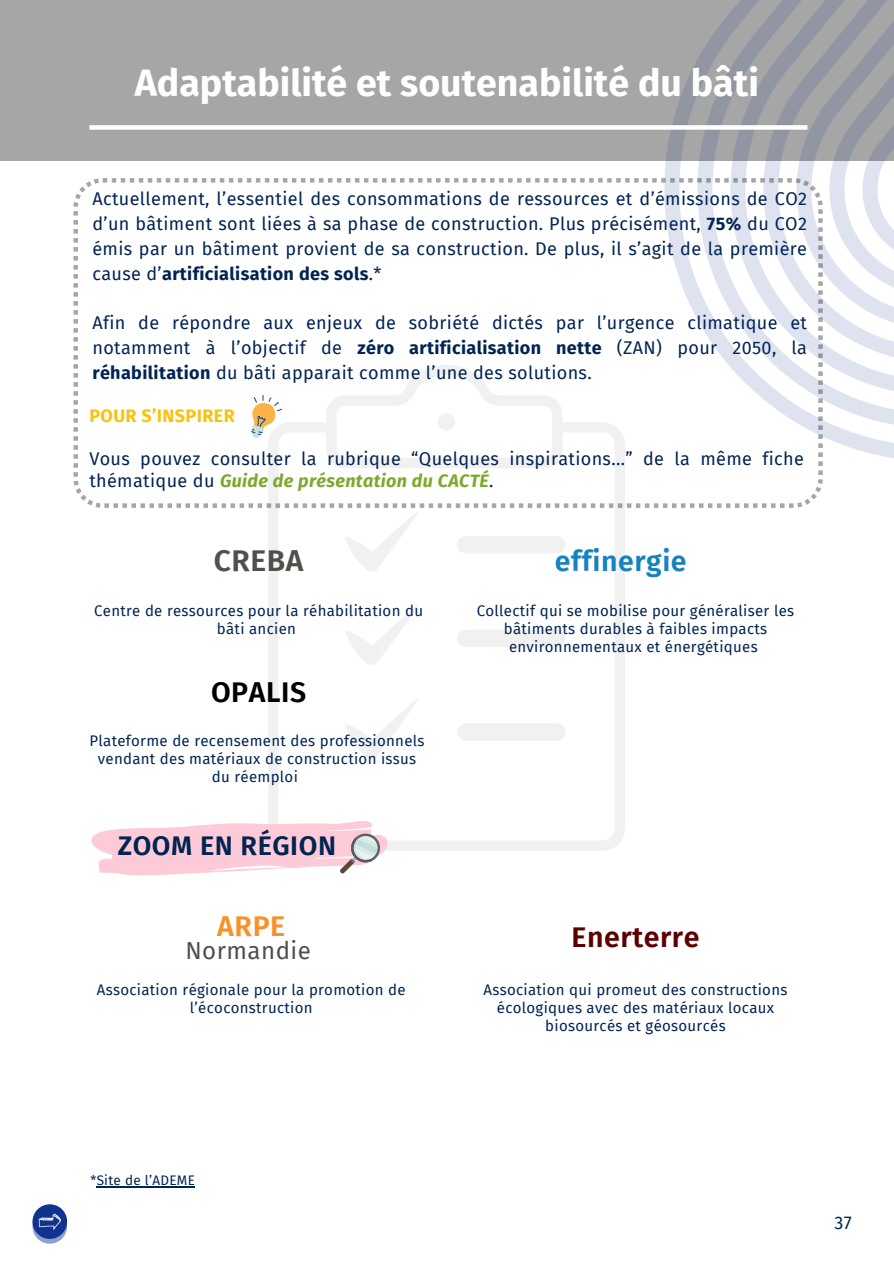
<style>
.page{position:relative;width:894px;height:1264px;background:#fff}
.page>*{position:absolute;margin:0;border:0;box-sizing:border-box;transform-origin:0 0}
.t1{font:700 37.5px "Fira Sans";color:#fff}
.t2{font:600 30px "Fira Sans";letter-spacing:.02em;color:#524f4b}
.t3{font:600 28.5px "Fira Sans";letter-spacing:.02em;color:#1683bf}
.t4{font:600 28.5px "Fira Sans";letter-spacing:.02em;color:#5d0002}
.t5{font:600 28.5px "Fira Sans";letter-spacing:.02em;color:#000}
.t6{font:600 28.5px "Fira Sans";color:#f79228}
.t7{font:600 27px "Fira Sans";letter-spacing:.02em;color:#022452}
.t8{font:24px "Fira Sans";letter-spacing:.02em;color:#524f4b}
.t9{font:18px/24.8px "Fira Sans";letter-spacing:.02em;color:#022452;text-align:justify}
.t10{font:700 18px "Fira Sans";letter-spacing:.02em;color:#f6c30f}
.t11{font:15px/18px "Fira Sans";letter-spacing:.02em;color:#022452;text-align:center}
.t12{font:13.5px "Fira Sans";letter-spacing:.02em;color:#022452}
.s1{font-weight:700}
.s2{font-weight:700;font-style:italic;color:#7da92c}
</style>
<div class="page">
<svg style="left:73px;top:178px;width:476px;height:330px"></svg>
<svg style="left:268px;top:422px;width:356px;height:428px"></svg>
<svg style="left:326px;top:365px;width:227px;height:103px"></svg>
<div style="left:437px;top:413px;width:18px;height:17px;background:#f2f1f1;border-radius:50%"></div>
<div style="left:457px;top:536px;width:108px;height:17px;background:#f2f1f1;border-radius:9px"></div>
<div style="left:457px;top:629px;width:108px;height:18px;background:#f2f1f1;border-radius:9px"></div>
<svg style="left:345px;top:511px;width:73px;height:61px"></svg>
<svg style="left:345px;top:605px;width:73px;height:61px"></svg>
<svg style="left:345px;top:699px;width:73px;height:61px"></svg>
<div style="left:457px;top:723px;width:108px;height:17px;background:#f2f1f1;border-radius:9px"></div>
<svg style="left:246px;top:394px;width:37px;height:46px"></svg>
<div style="left:0;top:0;width:893px;height:161px;background:#a6a6a6"></div>
<svg style="left:553px;top:178px;width:270px;height:394px"></svg>
<svg style="left:646px;top:71px;width:247px;height:408px"></svg>
<svg style="left:692px;top:0;width:201px;height:433px"></svg>
<div style="left:89px;top:125px;width:718px;height:5px;background:#fff"></div>
<hr style="left:97px;top:1186px;width:98px;height:1px;background:#022452">
<svg style="left:32px;top:1204px;width:35px;height:34px"></svg>
<svg style="left:32px;top:1208px;width:35px;height:35px"></svg>
<svg style="left:38px;top:1213px;width:23px;height:16px"></svg>
<svg style="left:91px;top:812px;width:300px;height:64px"></svg>
<h1 class="t1" style="left:135px;top:61px;width:625px">Adaptabilité et soutenabilité du bâti</h1>
<p class="t9" style="left:92px;top:187px;width:716px">Actuellement, l’essentiel des consommations de ressources et d’émissions de CO2 d’un bâtiment sont liées à sa phase de construction. Plus précisément, <span class="s1">75%</span> du CO2 émis par un bâtiment provient de sa construction. De plus, il s’agit de la première cause d’<span class="s1">artificialisation des sols</span>.*</p>
<p class="t9" style="left:92px;top:310px;width:716px">Afin de répondre aux enjeux de sobriété dictés par l’urgence climatique et notamment à l’objectif de <span class="s1">zéro artificialisation nette</span> (ZAN) pour 2050, la <span class="s1">réhabilitation</span> du bâti apparait comme l’une des solutions.</p>
<p class="t10" style="left:89px;top:405px;width:147px">POUR S’INSPIRER</p>
<p class="t9" style="left:89px;top:447px;width:715px;line-height:22.5px">Vous pouvez consulter la rubrique “Quelques inspirations...” de la même fiche thématique du <span class="s2">Guide de présentation du CACTÉ</span>.</p>
<h2 class="t2" style="left:214px;top:543px;width:91px">CREBA</h2>
<p class="t11" style="left:94px;top:602px;width:330px">Centre de ressources pour la réhabilitation du bâti ancien</p>
<h3 class="t5" style="left:211px;top:675px;width:97px">OPALIS</h3>
<p class="t11" style="left:89px;top:731px;width:336px">Plateforme de recensement des professionnels vendant des matériaux de construction issus du réemploi</p>
<p class="t7" style="left:118px;top:830px;width:220px">ZOOM EN RÉGION</p>
<h3 class="t6" style="left:217px;top:908px;width:69px">ARPE</h3>
<h3 class="t8" style="left:185px;top:936px;width:127px">Normandie</h3>
<p class="t11" style="left:97px;top:980px;width:310px">Association régionale pour la promotion de l’écoconstruction</p>
<h3 class="t3" style="left:554px;top:544px;width:133px">effinergie</h3>
<p class="t11" style="left:476px;top:602px;width:319px">Collectif qui se mobilise pour généraliser les bâtiments durables à faibles impacts environnementaux et énergétiques</p>
<h3 class="t4" style="left:571px;top:920px;width:129px">Enerterre</h3>
<p class="t11" style="left:483px;top:980px;width:305px">Association qui promeut des constructions écologiques avec des matériaux locaux biosourcés et géosourcés</p>
<p class="t12" style="left:90px;top:1172px;width:106px">*Site de l’ADEME</p>
<p class="t9" style="left:834px;top:1210px;width:19px">37</p>
</div>
